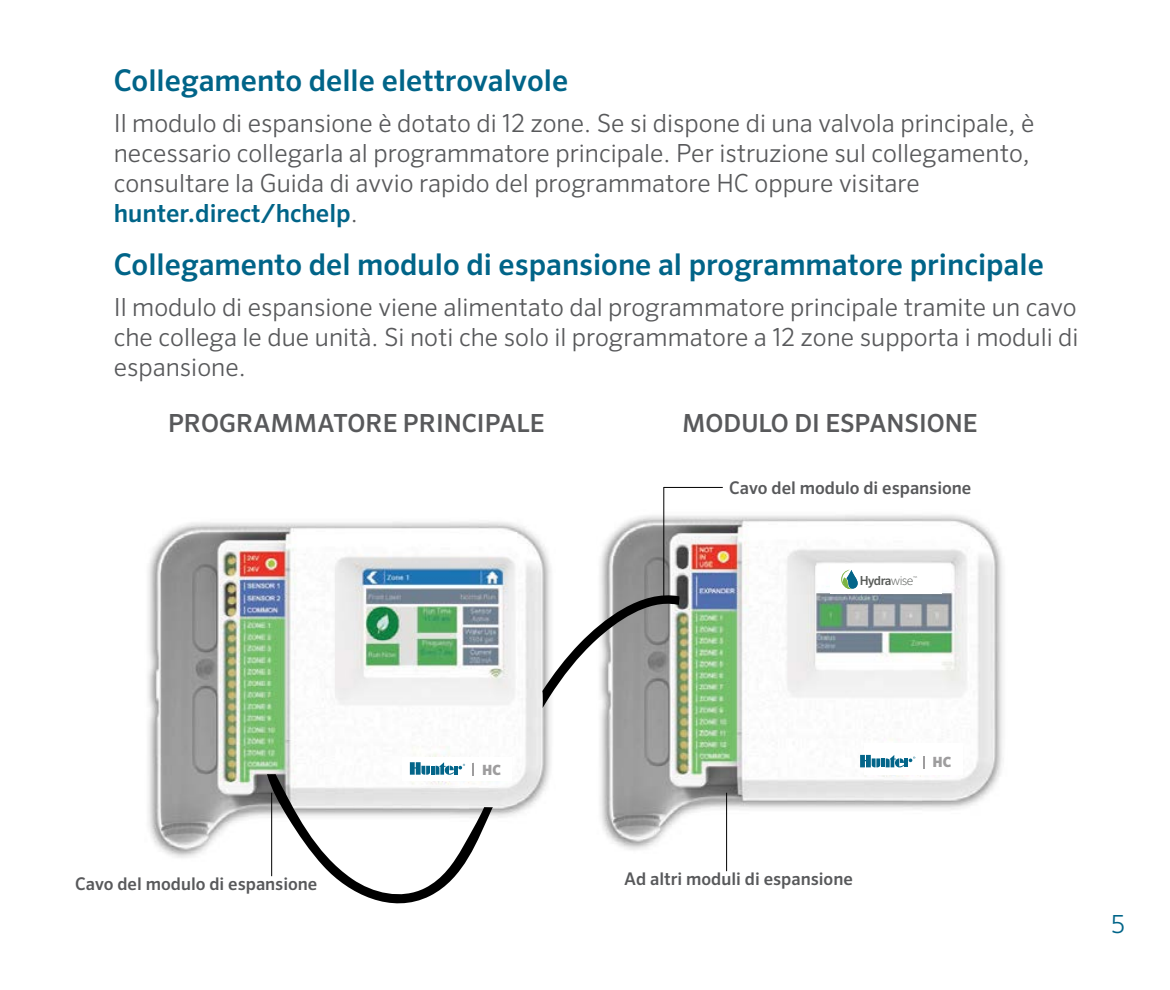
<style>
.page{position:relative;width:1170px;height:990px;background:#fff}
.page>*{position:absolute;margin:0;border:0;box-sizing:border-box;transform-origin:0 0}
.t1{font:500 30px "Sero Pro";color:#006488}
.t2{font:300 25px/30px "Sero Pro";color:#58595b}
.t3{font:500 25px "Sero Pro";color:#58595b}
.t4{font:300 25px "Sero Pro";color:#006488}
.t5{font:500 17.5px "Sero Pro";color:#58595b}
.t6{font:900 14px "Sero Pro";color:#9e9d9e}
.t7{font:500 12.5px "Sero Pro";letter-spacing:-.04em;color:#585b58}
.t8{font:100 5.5px "Sero Pro";color:#585b58}
.s1{font-weight:500;color:#006488}
.s2{font-weight:200}
</style>
<div class="page">
<img style="left:147px;top:522px;width:404px;height:336px">
<img style="left:600px;top:510px;width:403px;height:351px">
<div style="left:403px;top:757px;width:109px;height:23px;background:#fff"></div>
<div style="left:864px;top:743px;width:99px;height:32px;background:#fff"></div>
<div style="left:830px;top:565px;width:112px;height:29px;background:#fff"></div>
<svg style="left:924px;top:756px;width:1px;height:12px"></svg>
<svg style="left:860px;top:755px;width:55px;height:12px"></svg>
<svg style="left:841px;top:570px;width:17px;height:19px"></svg>
<svg style="left:267px;top:762px;width:226px;height:142px"></svg>
<svg style="left:542px;top:589px;width:138px;height:119px"></svg>
<hr style="left:271px;top:793px;width:1px;height:83px;background:#000">
<hr style="left:726px;top:793px;width:1px;height:78px;background:#000">
<hr style="left:663px;top:487px;width:1px;height:110px;background:#000">
<hr style="left:664px;top:487px;width:59px;height:1px;background:#000">
<p class="t1" style="left:114px;top:62px;width:456px">Collegamento delle elettrovalvole</p>
<p class="t2" style="left:114px;top:108px;width:922px">Il modulo di espansione è dotato di 12 zone. Se si dispone di una valvola principale, è necessario collegarla al programmatore principale. Per istruzione sul collegamento, consultare la Guida di avvio rapido del programmatore HC oppure visitare <span class="s1">hunter.direct/hchelp</span>.</p>
<p class="t1" style="left:114px;top:246px;width:932px">Collegamento del modulo di espansione al programmatore principale</p>
<p class="t2" style="left:114px;top:292px;width:966px;text-align:justify">Il modulo di espansione viene alimentato dal programmatore principale tramite un cavo che collega le due unità. Si noti che solo il programmatore a 12 zone supporta i moduli di espansione.</p>
<p class="t3" style="left:168px;top:408px;width:378px">PROGRAMMATORE PRINCIPALE</p>
<p class="t3" style="left:682px;top:408px;width:297px">MODULO DI ESPANSIONE</p>
<p class="t5" style="left:729px;top:477px;width:244px">Cavo del modulo di espansione</p>
<p class="t7" style="left:860px;top:573px;width:55px">Hydra<span class="s2">wise</span></p>
<p class="t8" style="left:913px;top:574px;width:6px">™</p>
<p class="t6" style="left:482px;top:761px;width:20px">HC</p>
<p class="t5" style="left:75px;top:873px;width:244px">Cavo del modulo di espansione</p>
<p class="t5" style="left:624px;top:868px;width:230px">Ad altri moduli di espansione</p>
<p class="t6" style="left:932px;top:754px;width:20px">HC</p>
<p class="t4" style="left:1112px;top:909px;width:15px">5</p>
</div>
